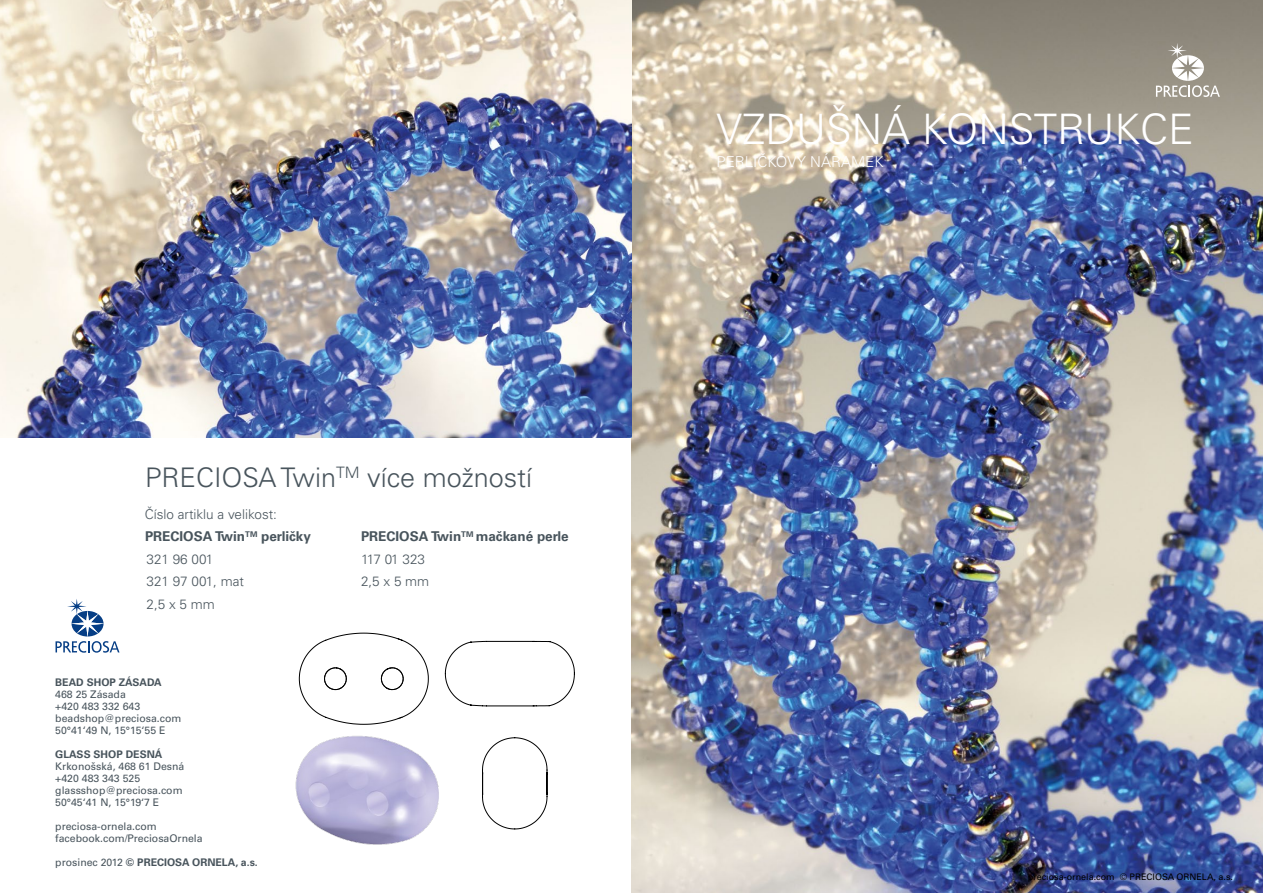
<style>
.page{position:relative;width:1263px;height:893px;background:#fff}
.page>*{position:absolute;margin:0;border:0;box-sizing:border-box;transform-origin:0 0}
.t1{font:300 42px "Univers LTCYR 45";color:#fff}
.t2{font:300 27px "Univers LTCYR 45";color:#48545c}
.t3{font:300 15px "Univers LTCYR 45";color:#fff}
.t4{font:300 13.5px "Univers LTCYR 45";color:#48545c}
.t5{font:700 13.5px "Univers LTCYR 65";color:#48545c}
.t6{font:10.5px/12px "Univers LTCYR 55 Roman";color:#48545c}
.t7{font:700 10.5px "Univers LTCYR 65";color:#48545c}
.t8{font:9px "Univers LTCYR 55 Roman";color:#000}
.s1{font-family:"Univers LTCYR 55 Roman";font-weight:400}
</style>
<div class="page">
<img style="left:632px;top:0;width:631px;height:893px">
<img style="left:0;top:0;width:632px;height:438px">
<svg style="left:56px;top:599px;width:64px;height:54px"></svg>
<img style="left:295px;top:736px;width:144px;height:109px">
<svg style="left:299px;top:633px;width:130px;height:92px"></svg>
<svg style="left:445px;top:641px;width:130px;height:65px"></svg>
<svg style="left:482px;top:737px;width:66px;height:92px"></svg>
<svg style="left:1156px;top:43px;width:64px;height:54px"></svg>
<h2 class="t2" style="left:145px;top:460px;width:389px">PRECIOSA Twin<sup>TM</sup> více možností</h2>
<p class="t4" style="left:145px;top:505px;width:134px">Číslo artiklu a velikost:</p>
<p class="t5" style="left:145px;top:527px;width:167px">PRECIOSA Twin<sup>TM</sup> perličky</p>
<p class="t5" style="left:361px;top:527px;width:209px">PRECIOSA Twin<sup>TM</sup> mačkané perle</p>
<p class="t4" style="left:146px;top:550px;width:68px">321 96 001</p>
<p class="t4" style="left:361px;top:550px;width:66px">117 01 323</p>
<p class="t4" style="left:146px;top:572px;width:99px">321 97 001, mat</p>
<p class="t4" style="left:361px;top:572px;width:70px">2,5 x 5 mm</p>
<p class="t4" style="left:146px;top:595px;width:70px">2,5 x 5 mm</p>
<p class="t7" style="left:55px;top:675px;width:108px">BEAD SHOP ZÁSADA</p>
<p class="t6" style="left:55px;top:688px;width:128px">468 25 Zásada<br>+420 483 332 643 beadshop@preciosa.com<br>50°41‘49 N, 15°15‘55 E</p>
<p class="t7" style="left:55px;top:747px;width:108px">GLASS SHOP DESNÁ</p>
<p class="t6" style="left:55px;top:760px;width:131px">Krkonošská, 468 61 Desná +420 483 343 525 glassshop@preciosa.com<br>50°45‘41 N, 15°19‘7 E</p>
<p class="t6" style="left:55px;top:820px;width:149px">preciosa-ornela.com facebook.com/PreciosaOrnela</p>
<p class="t7" style="left:55px;top:855px;width:204px"><span class="s1">prosinec 2012</span> © PRECIOSA ORNELA, a.s.</p>
<h1 class="t1" style="left:716px;top:102px;width:479px">VZDUŠNÁ KONSTRUKCE</h1>
<h3 class="t3" style="left:716px;top:152px;width:169px">PERLIČKOVÝ NÁRAMEK</h3>
<p class="t8" style="left:1028px;top:871px;width:207px">preciosa-ornela.com © PRECIOSA ORNELA, a.s.</p>
</div>
